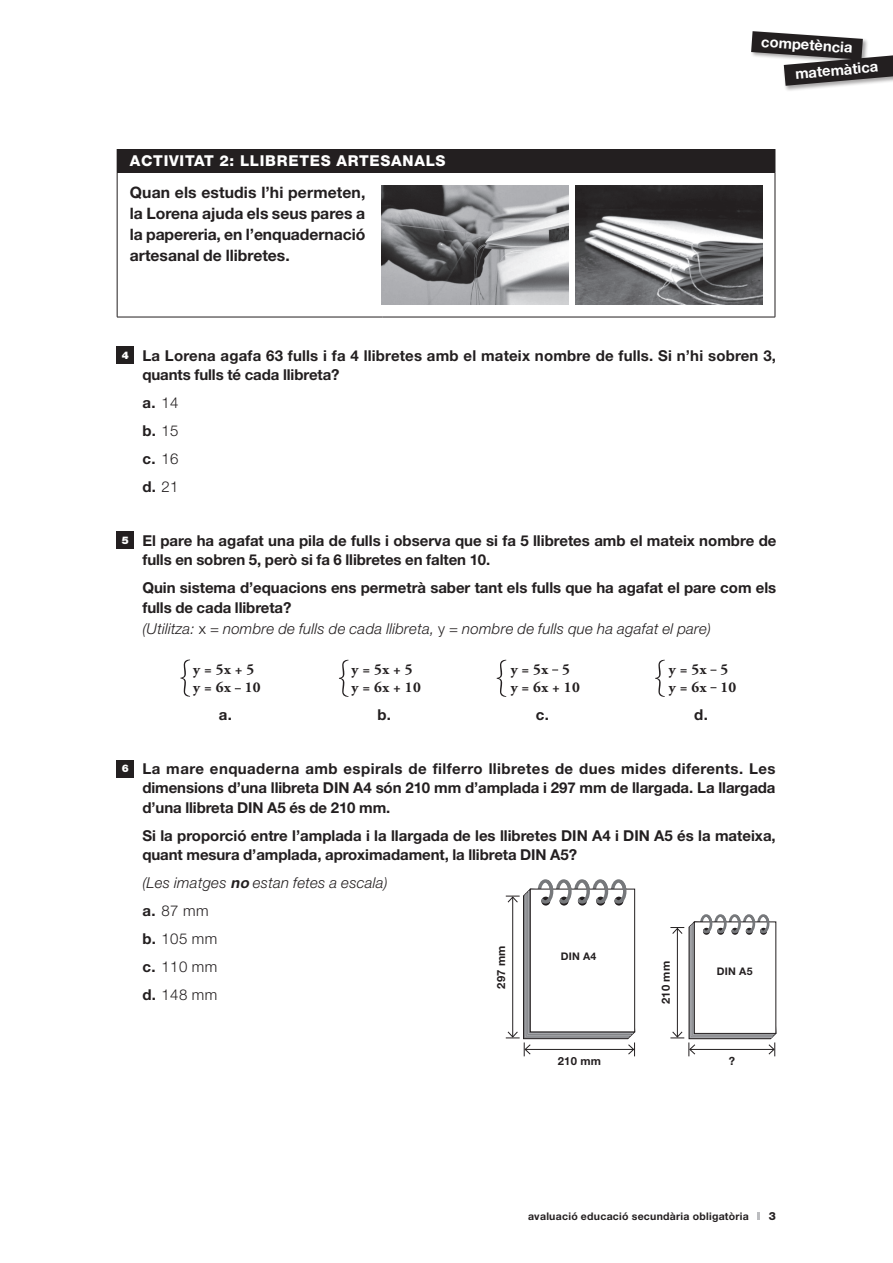
<style>
.page{position:relative;width:893px;height:1263px;background:#fff}
.page>*{position:absolute;margin:0;border:0;box-sizing:border-box;transform-origin:0 0}
.t1{font:700 15.75px/21px "Helvetica Neue";letter-spacing:-.005em;color:#231f20;text-align:justify}
.t2{font:700 15px/19.5px "Helvetica Neue";letter-spacing:-.005em;color:#231f20}
.t3{font:italic 300 15px/28px "Helvetica Neue";letter-spacing:.015em;color:#231f20}
.t4{font:700 15px/19.5px "Helvetica Neue";letter-spacing:.015em;color:#231f20}
.t5{font:700 15px/18px "Adobe Garamond Pro";letter-spacing:.02em;color:#231f20}
.t6{font:800 15px "Helvetica Neue";letter-spacing:.05em;color:#fff}
.t7{font:700 14.7px "Helvetica Neue";color:#fff}
.t8{font:700 11.25px "Helvetica Neue";letter-spacing:.025em;color:#231f20}
.t9{font:800 11.25px "Helvetica Neue";color:#231f20}
.t10{font:700 10.5px "Helvetica Neue";letter-spacing:.025em;color:#231f20}
.s1{font-weight:900;font-size:10.5px;color:#fff}
.s2{font-weight:300}
.s3{font-style:normal}
.s4{font-weight:700}
.s5{font-weight:700;font-style:normal}
</style>
<div class="page">
<svg style="left:758px;top:1212px;width:2px;height:8px"></svg>
<div style="left:782px;top:51px;width:111px;height:41px;background:#231f20;opacity:.4"></div>
<svg style="left:751px;top:31px;width:142px;height:55px"></svg>
<div style="left:117px;top:149px;width:658px;height:23px;background:#231f20"></div>
<svg style="left:775px;top:149px;width:1px;height:23px"></svg>
<hr style="left:117px;top:172px;width:1px;height:145px;background:#231f20">
<hr style="left:775px;top:172px;width:1px;height:145px;background:#231f20">
<hr style="left:117px;top:317px;width:265px;height:1px;background:#231f20">
<hr style="left:382px;top:317px;width:393px;height:1px;background:#231f20">
<img style="left:382px;top:185px;width:187px;height:119px">
<img style="left:575px;top:185px;width:187px;height:119px">
<div style="left:117px;top:347px;width:17px;height:17px;background:#231f20"></div>
<div style="left:117px;top:532px;width:17px;height:17px;background:#231f20"></div>
<svg style="left:180px;top:659px;width:10px;height:38px"></svg>
<svg style="left:339px;top:660px;width:10px;height:37px"></svg>
<svg style="left:497px;top:660px;width:9px;height:37px"></svg>
<svg style="left:655px;top:660px;width:10px;height:37px"></svg>
<div style="left:117px;top:760px;width:17px;height:17px;background:#231f20"></div>
<svg style="left:670px;top:914px;width:106px;height:142px"></svg>
<svg style="left:506px;top:879px;width:129px;height:177px"></svg>
<p class="t7" style="left:762px;top:32px;width:93px;rotate:4deg">competència</p>
<p class="t6" style="left:130px;top:152px;width:317px">ACTIVITAT 2: LLIBRETES ARTESANALS</p>
<p class="t1" style="left:130px;top:181px;width:237px">Quan els estudis l’hi permeten, la Lorena ajuda els seus pares a la papereria, en l’enquadernació artesanal de llibretes.</p>
<p class="t7" style="left:794px;top:64px;width:85px;rotate:-5deg">matemàtica</p>
<p class="t4" style="left:142px;top:345px;width:635px;text-indent:-21px"><span class="s1">4</span> La Lorena agafa 63 fulls i fa 4 llibretes amb el mateix nombre de fulls. Si n’hi sobren 3, quants fulls té cada llibreta?</p>
<p class="t2" style="left:142px;top:388px;width:38px;line-height:28px;text-align:justify">a. <span class="s2">14 </span>b. <span class="s2">15 </span>c. <span class="s2">16 </span>d. <span class="s2">21</span></p>
<p class="t2" style="left:142px;top:530px;width:635px;text-indent:-21px"><span class="s1">5</span> El pare ha agafat una pila de fulls i observa que si fa 5 llibretes amb el mateix nombre de fulls en sobren 5, però si fa 6 llibretes en falten 10.</p>
<p class="t2" style="left:142px;top:578px;width:635px">Quin sistema d’equacions ens permetrà saber tant els fulls que ha agafat el pare com els fulls de cada llibreta?</p>
<p class="t3" style="left:142px;top:615px;width:570px">(Utilitza: <span class="s3">x</span> = nombre de fulls de cada llibreta, <span class="s3">y</span> = nombre de fulls que ha agafat el pare)</p>
<p class="t5" style="left:193px;top:660px;width:69px">y = 5x + 5 y = 6x 10</p>
<p class="t5" style="left:352px;top:660px;width:71px">y = 5x + 5 y = 6x + 10</p>
<p class="t5" style="left:511px;top:660px;width:71px">y = 5x 5 y = 6x + 10</p>
<p class="t5" style="left:669px;top:660px;width:69px">y = 5x 5 y = 6x 10</p>
<p class="t2" style="left:219px;top:704px;width:15px">a.</p>
<p class="t2" style="left:377px;top:704px;width:15px">b.</p>
<p class="t2" style="left:536px;top:704px;width:15px">c.</p>
<p class="t2" style="left:694px;top:704px;width:15px">d.</p>
<p class="t2" style="left:142px;top:758px;width:635px;text-align:justify;text-indent:-21px"><span class="s1">6</span> La mare enquaderna amb espirals de filferro llibretes de dues mides diferents. Les dimensions d’una llibreta DIN A4 són 210 mm d’amplada i 297 mm de llargada. La llargada d’una llibreta DIN A5 és de 210 mm.</p>
<p class="t2" style="left:142px;top:825px;width:635px">Si la proporció entre l’amplada i la llargada de les llibretes DIN A4 i DIN A5 és la mateixa, quant mesura d’amplada, aproximadament, la llibreta DIN A5?</p>
<p class="t3" style="left:142px;top:868px;width:247px">(Les imatges <span class="s4">no</span> estan fetes a escala) <span class="s5">a.</span> <span class="s3">87 mm<br></span><span class="s5">b.</span> <span class="s3">105 mm<br></span><span class="s5">c.</span> <span class="s3">110 mm<br></span><span class="s5">d.</span> <span class="s3">148 mm</span></p>
<p class="t8" style="left:494px;top:989px;width:45px;rotate:-90deg">297 mm</p>
<p class="t10" style="left:561px;top:949px;width:37px">DIN A4</p>
<p class="t8" style="left:659px;top:1004px;width:45px;rotate:-90deg">210 mm</p>
<p class="t10" style="left:717px;top:964px;width:37px">DIN A5</p>
<p class="t8" style="left:558px;top:1054px;width:45px">210 mm</p>
<p class="t8" style="left:729px;top:1054px;width:8px">?</p>
<p class="t10" style="left:528px;top:1210px;width:222px">avaluació educació secundària obligatòria</p>
<p class="t9" style="left:769px;top:1209px;width:9px">3</p>
</div>
